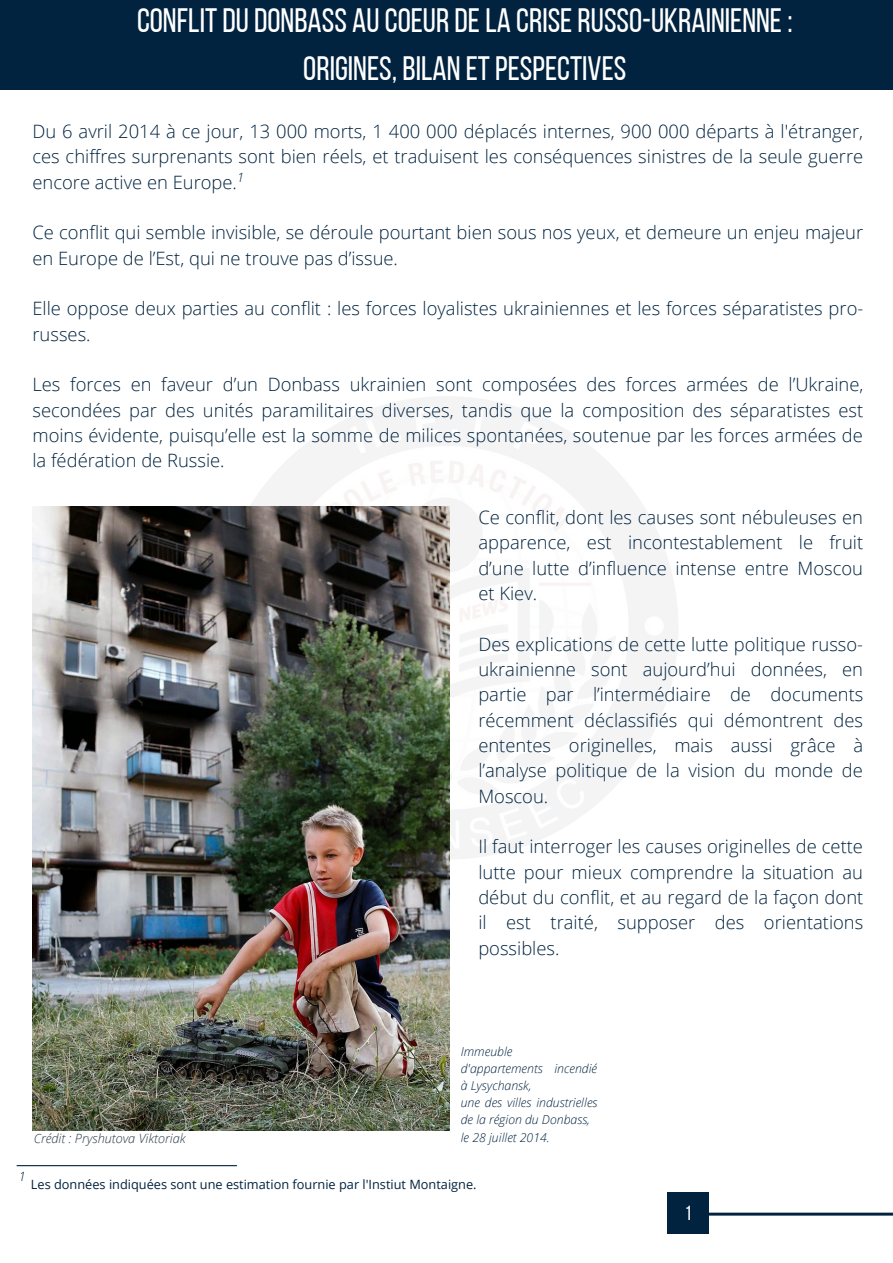
<style>
.page{position:relative;width:893px;height:1263px;background:#fff}
.page>*{position:absolute;margin:0;border:0;box-sizing:border-box;transform-origin:0 0}
.t1{font:33.75px "Bebas Neue";color:#fff}
.t2{font:20.33px "Bebas Neue";color:#fff}
.t3{font:300 18.38px/25.3px "Open Sans";color:#01233f;text-align:justify}
.t4{font:12.75px "Open Sans";color:#01233f}
.t5{font:italic 300 12.75px "Open Sans";color:#283943}
.t6{font:italic 300 12.75px "Open Sans";color:#01233f}
.t7{font:italic 300 12.3px/17px "Open Sans";color:#01233f}
</style>
<div class="page">
<div style="left:0;top:0;width:893px;height:89px;background:#01233f"></div>
<img style="left:250px;top:396px;width:428px;height:472px">
<svg style="left:709px;top:1212px;width:184px;height:4px"></svg>
<div style="left:667px;top:1192px;width:42px;height:42px;background:#01233f"></div>
<hr style="left:17px;top:1165px;width:220px;height:1px;background:#01233f">
<img style="left:32px;top:506px;width:417px;height:625px">
<p class="t1" style="left:137px;top:7px;width:657px">CONFLITDUDONBASS AUCOEUR DELA CRISE RUSSO-UKRAINIENNE:</p>
<p class="t1" style="left:303px;top:54px;width:325px">ORIGINES,BILAN ETPESPECTIVES</p>
<p class="t3" style="left:32px;top:118px;width:832px">Du 6 avril 2014 à ce jour, 13 000 morts, 1 400 000 déplacés internes, 900 000 départs à l'étranger, ces chiffres surprenants sont bien réels, et traduisent les conséquences sinistres de la seule guerre encore active en Europe.</p>
<p class="t3" style="left:32px;top:220px;width:832px">Ce conflit qui semble invisible, se déroule pourtant bien sous nos yeux, et demeure un enjeu majeur en Europe de l’Est, qui ne trouve pas d’issue.</p>
<p class="t3" style="left:32px;top:296px;width:832px">Elle oppose deux parties au conflit : les forces loyalistes ukrainiennes et les forces séparatistes pro&shy;russes.</p>
<p class="t3" style="left:32px;top:372px;width:832px">Les forces en faveur d’un Donbass ukrainien sont composées des forces armées de l’Ukraine, secondées par des unités paramilitaires diverses, tandis que la composition des séparatistes est moins évidente, puisqu’elle est la somme de milices spontanées, soutenue par les forces armées de la fédération de Russie.</p>
<p class="t6" style="left:237px;top:168px;width:9px">1</p>
<p class="t3" style="left:478px;top:504px;width:386px">Ce conflit, dont les causes sont nébuleuses en apparence, est incontestablement le fruit d’une lutte d’influence intense entre Moscou et Kiev.</p>
<p class="t3" style="left:478px;top:631px;width:386px">Des explications de cette lutte politique russo&shy;ukrainienne sont aujourd’hui données, en partie par l’intermédiaire de documents récemment déclassifiés qui démontrent des ententes originelles, mais aussi grâce à l’analyse politique de la vision du monde de Moscou.</p>
<p class="t3" style="left:478px;top:833px;width:386px">Il faut interroger les causes originelles de cette lutte pour mieux comprendre la situation au début du conflit, et au regard de la façon dont il est traité, supposer des orientations possibles.</p>
<p class="t5" style="left:34px;top:1130px;width:153px">Crédit : Pryshutova Viktoriak</p>
<p class="t7" style="left:461px;top:1043px;width:138px">Immeuble d'appartements incendié à Lysychansk,</p>
<p class="t7" style="left:461px;top:1094px;width:138px">une des villes industrielles de la région du Donbass,</p>
<p class="t7" style="left:461px;top:1128px;width:90px">le 28 juillet 2014.</p>
<p class="t6" style="left:19px;top:1167px;width:9px">1</p>
<p class="t4" style="left:31px;top:1175px;width:447px">Les données indiquées sont une estimation fournie par l'Instiut Montaigne.</p>
<p class="t2" style="left:685px;top:1204px;width:8px">1</p>
</div>
